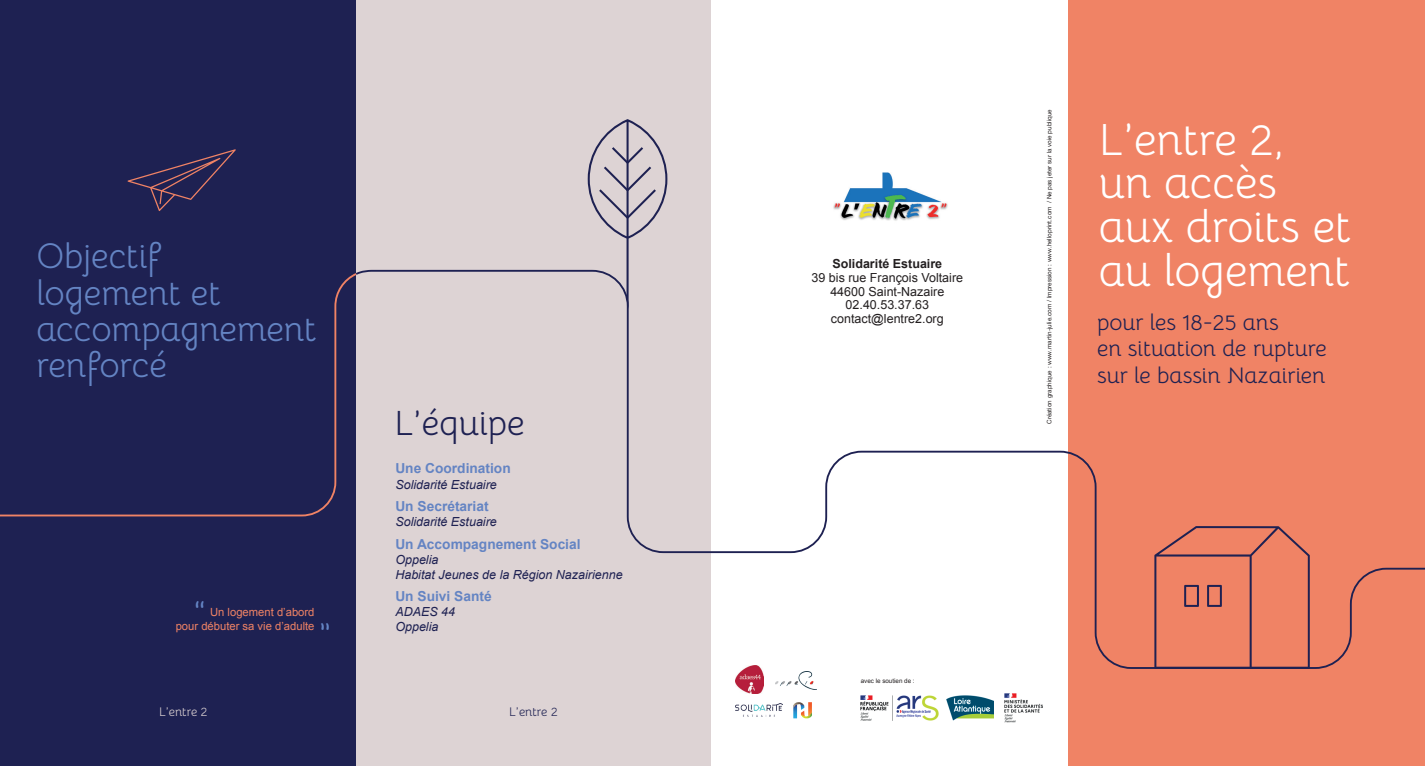
<style>
.page{position:relative;width:1425px;height:766px;background:#fff}
.page>*{position:absolute;margin:0;border:0;box-sizing:border-box;transform-origin:0 0}
.t1{font:45px/43.8px "Bellota";color:#fff}
.t2{font:35px/36.2px "Bellota";color:#6484c3}
.t3{font:35px "Bellota";color:#1e2152}
.t4{font:22.5px/26.2px "Bellota";color:#1e2152}
.t5{font:700 13.75px "Arial";color:#6484c3}
.t6{font:italic 12.5px/15px "Arial";color:#1e2152}
.t7{font:12.5px/13.8px "Arial";color:#231f20;text-align:center}
.t8{font:700 12.5px "Arial";color:#231f20}
.t9{font:12.5px "Bellota";letter-spacing:-.005em;color:#ddd3d4}
.t10{font:12.5px "Bellota";letter-spacing:-.005em;color:#1e2152}
.t11{font:11.25px/13.8px "Arial";color:#f08365;text-align:right}
.t12{font:6.25px "Alte Haas Grotesk";color:#231f20}
.t13{font:6.25px "Arial";color:#231f20}
</style>
<div class="page">
<div style="left:1068px;top:0;width:356px;height:765px;background:#f08365"></div>
<div style="left:0;top:0;width:356px;height:765px;background:#1e2152"></div>
<div style="left:356px;top:0;width:354px;height:765px;background:#ddd3d4"></div>
<img style="left:833px;top:172px;width:115px;height:49px">
<img style="left:1004px;top:693px;width:39px;height:29px">
<img style="left:860px;top:695px;width:79px;height:26px">
<img style="left:946px;top:695px;width:47px;height:25px">
<img style="left:736px;top:669px;width:27px;height:24px">
<img style="left:775px;top:671px;width:39px;height:18px">
<img style="left:735px;top:703px;width:47px;height:13px">
<svg style="left:793px;top:702px;width:19px;height:16px"></svg>
<svg style="left:587px;top:119px;width:80px;height:150px"></svg>
<svg style="left:128px;top:149px;width:108px;height:62px"></svg>
<svg style="left:0;top:274px;width:354px;height:243px"></svg>
<svg style="left:354px;top:269px;width:1070px;height:400px"></svg>
<h2 class="t2" style="left:36px;top:235px;width:282px">Objectif<br>logement et accompagnement renforcé</h2>
<h2 class="t2" style="left:193px;top:593px;width:15px">‘‘</h2>
<h3 class="t11" style="left:176px;top:605px;width:140px">Un logement d’abord<br>pour débuter sa vie d’adulte</h3>
<h2 class="t3" style="left:394px;top:395px;width:132px">L’équipe</h2>
<h3 class="t5" style="left:395px;top:459px;width:117px">Une Coordination</h3>
<h3 class="t6" style="left:395px;top:476px;width:103px">Solidarité Estuaire</h3>
<h3 class="t5" style="left:395px;top:497px;width:95px">Un Secrétariat</h3>
<h3 class="t6" style="left:395px;top:514px;width:103px">Solidarité Estuaire</h3>
<h3 class="t5" style="left:395px;top:534px;width:187px">Un Accompagnement Social</h3>
<h3 class="t6" style="left:395px;top:551px;width:229px">Oppelia<br>Habitat Jeunes de la Région Nazairienne</h3>
<h3 class="t5" style="left:395px;top:587px;width:98px">Un Suivi Santé</h3>
<h3 class="t6" style="left:395px;top:604px;width:61px">ADAES 44<br>Oppelia</h3>
<h3 class="t9" style="left:159px;top:701px;width:50px">L’entre 2</h3>
<h3 class="t10" style="left:509px;top:701px;width:50px">L’entre 2</h3>
<h3 class="t8" style="left:832px;top:255px;width:111px">Solidarité Estuaire</h3>
<h3 class="t7" style="left:811px;top:270px;width:153px">39 bis rue François Voltaire<br>44600 Saint-Nazaire<br>02.40.53.37.63 contact@lentre2.org</h3>
<p class="t12" style="left:1045px;top:423px;width:316px;rotate:-90deg">Création graphique : www.martin-julie.com / Impression : www.helloprint.com / Ne pas jeter sur la voie publique</p>
<h1 class="t1" style="left:1098px;top:114px;width:254px">L’entre 2,<br>un accès aux droits et au logement</h1>
<h3 class="t4" style="left:1097px;top:307px;width:231px">pour les 18-25 ans<br>en situation de rupture sur le bassin Nazairien</h3>
<p class="t13" style="left:860px;top:677px;width:55px">avec le soutien de :</p>
</div>
